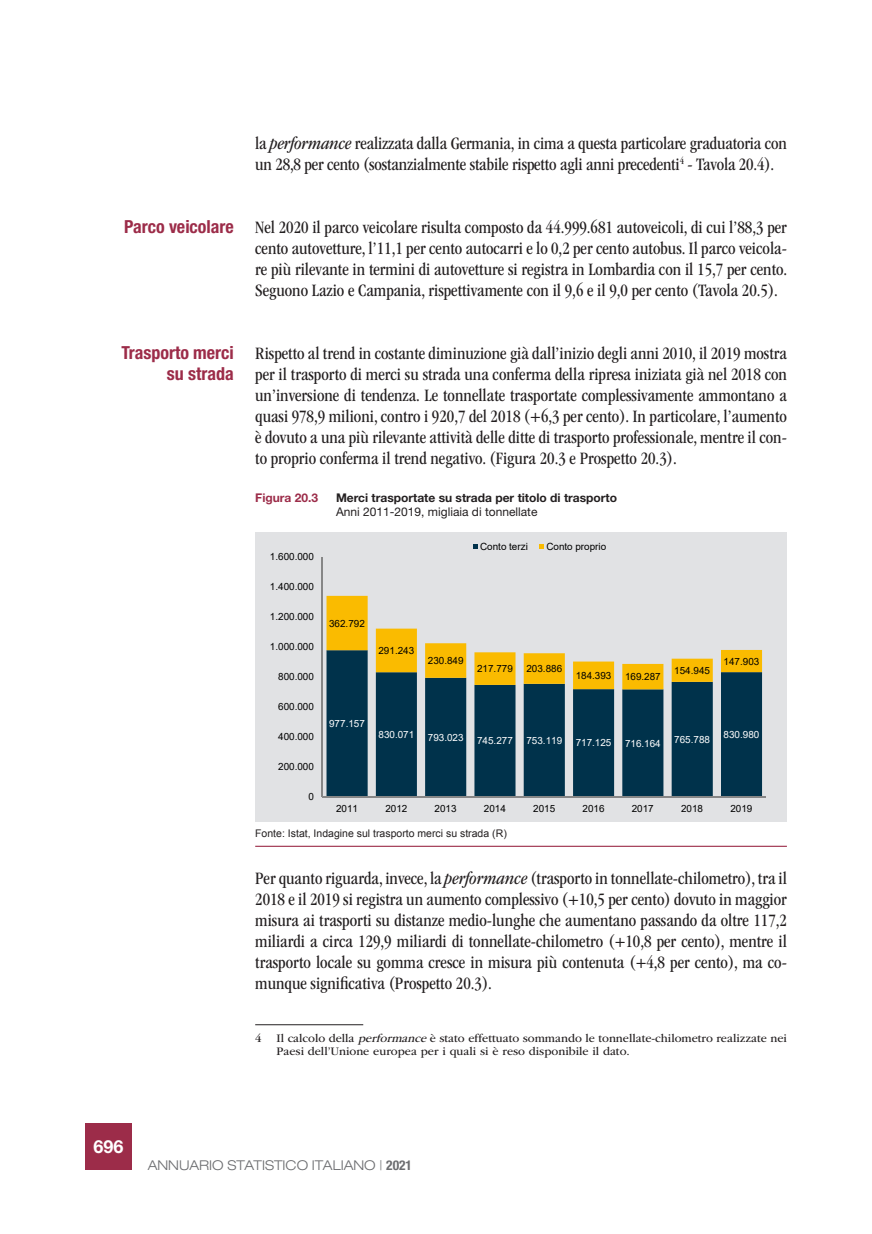
<style>
.page{position:relative;width:872px;height:1234px;background:#fff}
.page>*{position:absolute;margin:0;border:0;box-sizing:border-box;transform-origin:0 0}
.t1{font:condensed 18px/21px "ITC Garamond Std";color:#231f20;text-align:justify}
.t2{font:700 condensed 18px/21px "Helvetica Neue LT Std";color:#9c2c49;text-align:right}
.t3{font:700 18px "Helvetica Neue LT Std";color:#fff}
.t4{font:300 expanded 13.5px "Helvetica Neue LT Std";color:#6c6d70}
.t5{font:12px/13.5px "ITC Garamond Std";color:#231f20}
.t6{font:700 12px "Helvetica Neue LT Std";color:#231f20}
.t7{font:12px "Helvetica Neue LT Std";color:#231f20}
.t8{font:700 12px "Helvetica Neue LT Std";color:#9c2c49}
.t9{font:10.5px "Arial";color:#231f20}
.t10{font:9.9px "Arial";color:#000}
.t11{font:9.9px "Arial";color:#fff}
.s1{font-style:italic}
.s2{font-weight:700;font-stretch:condensed}
</style>
<div class="page">
<div style="left:85px;top:1123px;width:47px;height:46px;background:#9c2c49"></div>
<hr style="left:255px;top:1024px;width:108px;height:1px;background:#231f20">
<div style="left:255px;top:532px;width:532px;height:289px;background:#e1e2e4"></div>
<svg style="left:326px;top:689px;width:436px;height:106px;background:#224c62"></svg>
<svg style="left:326px;top:595px;width:436px;height:94px"></svg>
<hr style="left:322px;top:557px;width:1px;height:239px;background:#868686">
<hr style="left:322px;top:795px;width:444px;height:2px;background:#868686">
<svg style="left:473px;top:544px;width:5px;height:5px"></svg>
<svg style="left:539px;top:544px;width:5px;height:5px"></svg>
<hr style="left:255px;top:845px;width:532px;height:1px;background:#9c2c49">
<p class="t2" style="left:124px;top:215px;width:111px">Parco veicolare</p>
<p class="t2" style="left:121px;top:341px;width:114px">Trasporto merci su strada</p>
<p class="t1" style="left:255px;top:132px;width:533px">la <span class="s1">performance</span> realizzata dalla Germania, in cima a questa particolare graduatoria con un 28,8 per cento (sostanzialmente stabile rispetto agli anni precedenti<sup>4</sup> - Tavola 20.4).</p>
<p class="t1" style="left:255px;top:216px;width:533px">Nel 2020 il parco veicolare risulta composto da 44.999.681 autoveicoli, di cui l’88,3 per cento autovetture, l’11,1 per cento autocarri e lo 0,2 per cento autobus. Il parco veicola&shy;re più rilevante in termini di autovetture si registra in Lombardia con il 15,7 per cento.<br>Seguono Lazio e Campania, rispettivamente con il 9,6 e il 9,0 per cento (Tavola 20.5).</p>
<p class="t1" style="left:255px;top:342px;width:533px">Rispetto al trend in costante diminuzione già dall’inizio degli anni 2010, il 2019 mostra per il trasporto di merci su strada una conferma della ripresa iniziata già nel 2018 con un’inversione di tendenza. Le tonnellate trasportate complessivamente ammontano a quasi 978,9 milioni, contro i 920,7 del 2018 (+6,3 per cento). In particolare, l’aumento è dovuto a una più rilevante attività delle ditte di trasporto professionale, mentre il con&shy;to proprio conferma il trend negativo. (Figura 20.3 e Prospetto 20.3).</p>
<p class="t8" style="left:255px;top:490px;width:64px">Figura 20.3</p>
<p class="t6" style="left:336px;top:490px;width:283px">Merci trasportate su strada per titolo di trasporto</p>
<p class="t7" style="left:336px;top:504px;width:203px">Anni 2011-2019, migliaia di tonnellate</p>
<p class="t10" style="left:270px;top:549px;width:45px">1.600.000</p>
<p class="t10" style="left:270px;top:579px;width:45px">1.400.000</p>
<p class="t10" style="left:270px;top:609px;width:45px">1.200.000</p>
<p class="t10" style="left:270px;top:639px;width:45px">1.000.000</p>
<p class="t10" style="left:278px;top:669px;width:37px">800.000</p>
<p class="t10" style="left:278px;top:699px;width:37px">600.000</p>
<p class="t10" style="left:278px;top:729px;width:37px">400.000</p>
<p class="t10" style="left:278px;top:759px;width:37px">200.000</p>
<p class="t10" style="left:308px;top:789px;width:7px">0</p>
<p class="t10" style="left:480px;top:539px;width:49px">Conto terzi</p>
<p class="t10" style="left:546px;top:539px;width:61px">Conto proprio</p>
<p class="t10" style="left:329px;top:616px;width:37px">362.792</p>
<p class="t10" style="left:378px;top:643px;width:37px">291.243</p>
<p class="t10" style="left:428px;top:653px;width:37px">230.849</p>
<p class="t10" style="left:477px;top:661px;width:37px">217.779</p>
<p class="t10" style="left:526px;top:661px;width:37px">203.886</p>
<p class="t10" style="left:575px;top:668px;width:37px">184.393</p>
<p class="t10" style="left:625px;top:669px;width:37px">169.287</p>
<p class="t10" style="left:674px;top:663px;width:37px">154.945</p>
<p class="t10" style="left:723px;top:654px;width:37px">147.903</p>
<p class="t11" style="left:329px;top:716px;width:37px">977.157</p>
<p class="t11" style="left:378px;top:727px;width:37px">830.071</p>
<p class="t11" style="left:428px;top:730px;width:37px">793.023</p>
<p class="t11" style="left:477px;top:734px;width:37px">745.277</p>
<p class="t11" style="left:526px;top:733px;width:37px">753.119</p>
<p class="t11" style="left:575px;top:736px;width:37px">717.125</p>
<p class="t11" style="left:625px;top:736px;width:37px">716.164</p>
<p class="t11" style="left:674px;top:732px;width:37px">765.788</p>
<p class="t11" style="left:723px;top:727px;width:37px">830.980</p>
<p class="t10" style="left:336px;top:801px;width:23px">2011</p>
<p class="t10" style="left:385px;top:801px;width:23px">2012</p>
<p class="t10" style="left:434px;top:801px;width:23px">2013</p>
<p class="t10" style="left:484px;top:801px;width:23px">2014</p>
<p class="t10" style="left:533px;top:801px;width:23px">2015</p>
<p class="t10" style="left:582px;top:801px;width:23px">2016</p>
<p class="t10" style="left:632px;top:801px;width:23px">2017</p>
<p class="t10" style="left:681px;top:801px;width:23px">2018</p>
<p class="t10" style="left:730px;top:801px;width:23px">2019</p>
<p class="t9" style="left:255px;top:826px;width:253px">Fonte: Istat, Indagine sul trasporto merci su strada (R)</p>
<p class="t1" style="left:255px;top:868px;width:533px">Per quanto riguarda, invece, la <span class="s1">performance</span> (trasporto in tonnellate-chilometro), tra il 2018 e il 2019 si registra un aumento complessivo (+10,5 per cento) dovuto in maggior misura ai trasporti su distanze medio-lunghe che aumentano passando da oltre 117,2 miliardi a circa 129,9 miliardi di tonnellate-chilometro (+10,8 per cento), mentre il trasporto locale su gomma cresce in misura più contenuta (+4,8 per cento), ma co&shy;munque significativa (Prospetto 20.3).</p>
<p class="t5" style="left:276px;top:1031px;width:512px;text-indent:-21px">4 Il calcolo della <span class="s1">performance</span> è stato effettuato sommando le tonnellate-chilometro realizzate nei<br>Paesi dell’Unione europea per i quali si è reso disponibile il dato.</p>
<p class="t3" style="left:93px;top:1135px;width:32px">696</p>
<p class="t4" style="left:148px;top:1157px;width:266px">ANNUARIO STATISTICO ITALIANO | <span class="s2">2021</span></p>
</div>
